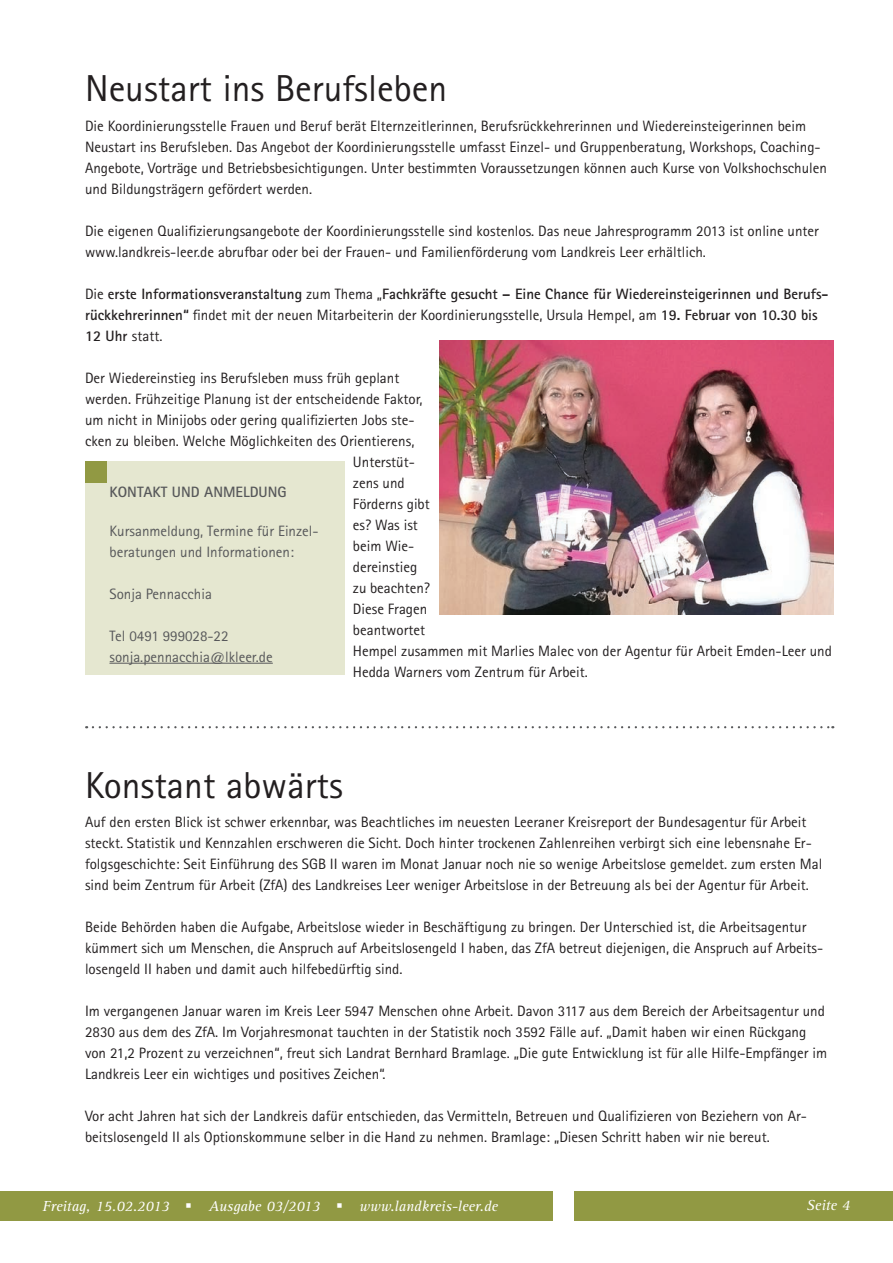
<style>
.page{position:relative;width:893px;height:1263px;background:#fff}
.page>*{position:absolute;margin:0;border:0;box-sizing:border-box;transform-origin:0 0}
.t1{font:37.5px "Rotis Sans Serif";color:#231f20}
.t2{font:15px/21px "Rotis Sans Serif";color:#231f20}
.t3{font:700 15px/21px "Rotis Sans Serif";color:#231f20}
.t4{font:15px/21px "Rotis Sans Serif";color:#57585a}
.t5{font:italic 15px "Rotis Serif";color:#fff}
.t6{font:700 15px "Rotis Sans Serif";color:#57585a}
.s1{font-weight:400}
</style>
<div class="page">
<div style="left:0;top:1191px;width:553px;height:29px;background:#919943"></div>
<div style="left:574px;top:1191px;width:319px;height:29px;background:#919943"></div>
<svg style="left:93px;top:726px;width:740px;height:2px"></svg>
<img style="left:439px;top:340px;width:394px;height:275px">
<div style="left:85px;top:461px;width:259px;height:213px;background:#e5e7d0"></div>
<hr style="left:109px;top:663px;width:164px;height:1px;background:#57585a">
<div style="left:85px;top:461px;width:21px;height:21px;background:#919943"></div>
<h1 class="t1" style="left:85px;top:66px;width:364px">Neustart ins Berufsleben</h1>
<p class="t2" style="left:85px;top:115px;width:743px">Die Koordinierungsstelle Frauen und Beruf berät Elternzeitlerinnen, Berufsrückkehrerinnen und Wiedereinsteigerinnen beim Neustart ins Berufsleben. Das Angebot der Koordinierungsstelle umfasst Einzel- und Gruppenberatung, Workshops, Coaching-Angebote, Vorträge und Betriebsbesichtigungen. Unter bestimmten Voraussetzungen können auch Kurse von Volkshochschulen und Bildungsträgern gefördert werden.</p>
<p class="t2" style="left:85px;top:220px;width:735px">Die eigenen Qualifizierungsangebote der Koordinierungsstelle sind kostenlos. Das neue Jahresprogramm 2013 ist online unter www.landkreis-leer.de abrufbar oder bei der Frauen- und Familienförderung vom Landkreis Leer erhältlich.</p>
<p class="t3" style="left:85px;top:283px;width:745px"><span class="s1">Die</span> erste Informationsveranstaltung <span class="s1">zum Thema „</span>Fachkräfte gesucht – Eine Chance für Wiedereinsteigerinnen und Berufs&shy;rückkehrerinnen“ <span class="s1">findet mit der neuen Mitarbeiterin der Koordinierungsstelle, Ursula Hempel, am</span> 19. Februar von 10.30 bis<br>12 Uhr <span class="s1">statt.</span></p>
<p class="t2" style="left:85px;top:367px;width:316px">Der Wiedereinstieg ins Berufsleben muss früh geplant</p>
<p class="t2" style="left:85px;top:388px;width:339px">werden. Frühzeitige Planung ist der entscheidende Faktor,</p>
<p class="t2" style="left:85px;top:409px;width:331px">um nicht in Minijobs oder gering qualifizierten Jobs ste-</p>
<p class="t2" style="left:85px;top:430px;width:331px">cken zu bleiben. Welche Möglichkeiten des Orientierens,</p>
<p class="t2" style="left:353px;top:451px;width:63px">Unterstüt-</p>
<p class="t2" style="left:353px;top:472px;width:53px">zens und</p>
<p class="t2" style="left:353px;top:493px;width:78px">Förderns gibt</p>
<p class="t2" style="left:353px;top:514px;width:66px">es? Was ist</p>
<p class="t2" style="left:353px;top:535px;width:63px">beim Wie-</p>
<p class="t2" style="left:353px;top:556px;width:66px">dereinstieg</p>
<p class="t2" style="left:353px;top:577px;width:79px">zu beachten?</p>
<p class="t2" style="left:353px;top:598px;width:76px">Diese Fragen</p>
<p class="t2" style="left:353px;top:619px;width:74px">beantwortet</p>
<p class="t2" style="left:353px;top:640px;width:481px">Hempel zusammen mit Marlies Malec von der Agentur für Arbeit Emden-Leer und</p>
<p class="t2" style="left:353px;top:661px;width:236px">Hedda Warners vom Zentrum für Arbeit.</p>
<p class="t6" style="left:109px;top:482px;width:150px">KoNTAKT UND an meldun</p>
<p class="t6" style="left:278px;top:482px;width:11px">g</p>
<p class="t4" style="left:109px;top:520px;width:211px">Kursanmeldung, Termine für Einzel&shy;beratungen und Informationen:</p>
<p class="t4" style="left:109px;top:583px;width:104px">Sonja Pennacchia</p>
<p class="t4" style="left:109px;top:625px;width:165px">Tel 0491 999028-22 sonja.pennacchia@lkleer.de</p>
<h1 class="t1" style="left:85px;top:763px;width:259px">Konstant abwärts</h1>
<p class="t2" style="left:85px;top:811px;width:739px">Auf den ersten Blick ist schwer erkennbar, was Beachtliches im neuesten Leeraner Kreisreport der Bundesagentur für Arbeit steckt. Statistik und Kennzahlen erschweren die Sicht. Doch hinter trockenen Zahlenreihen verbirgt sich eine lebensnahe Er&shy;folgsgeschichte: Seit Einführung des SGB II waren im Monat Januar noch nie so wenige Arbeitslose gemeldet. zum ersten Mal sind beim Zentrum für Arbeit (ZfA) des Landkreises Leer weniger Arbeitslose in der Betreuung als bei der Agentur für Arbeit.</p>
<p class="t2" style="left:85px;top:916px;width:740px">Beide Behörden haben die Aufgabe, Arbeitslose wieder in Beschäftigung zu bringen. Der Unterschied ist, die Arbeitsagentur kümmert sich um Menschen, die Anspruch auf Arbeitslosengeld I haben, das ZfA betreut diejenigen, die Anspruch auf Arbeits&shy;losengeld II haben und damit auch hilfebedürftig sind.</p>
<p class="t2" style="left:85px;top:1000px;width:744px">Im vergangenen Januar waren im Kreis Leer 5947 Menschen ohne Arbeit. Davon 3117 aus dem Bereich der Arbeitsagentur und 2830 aus dem des ZfA. Im Vorjahresmonat tauchten in der Statistik noch 3592 Fälle auf. „Damit haben wir einen Rückgang von 21,2 Prozent zu verzeichnen“, freut sich Landrat Bernhard Bramlage. „Die gute Entwicklung ist für alle Hilfe-Empfänger im Landkreis Leer ein wichtiges und positives Zeichen“.</p>
<p class="t2" style="left:85px;top:1105px;width:723px">Vor acht Jahren hat sich der Landkreis dafür entschieden, das Vermitteln, Betreuen und Qualifizieren von Beziehern von Ar&shy;beitslosengeld II als Optionskommune selber in die Hand zu nehmen. Bramlage: „Diesen Schritt haben wir nie bereut.</p>
<p class="t5" style="left:43px;top:1197px;width:457px">Freitag, 15.02.2013 ▪ Ausgabe 03/2013 ▪ www.landkreis-leer.de</p>
<p class="t5" style="left:807px;top:1196px;width:45px">Seite 4</p>
</div>
